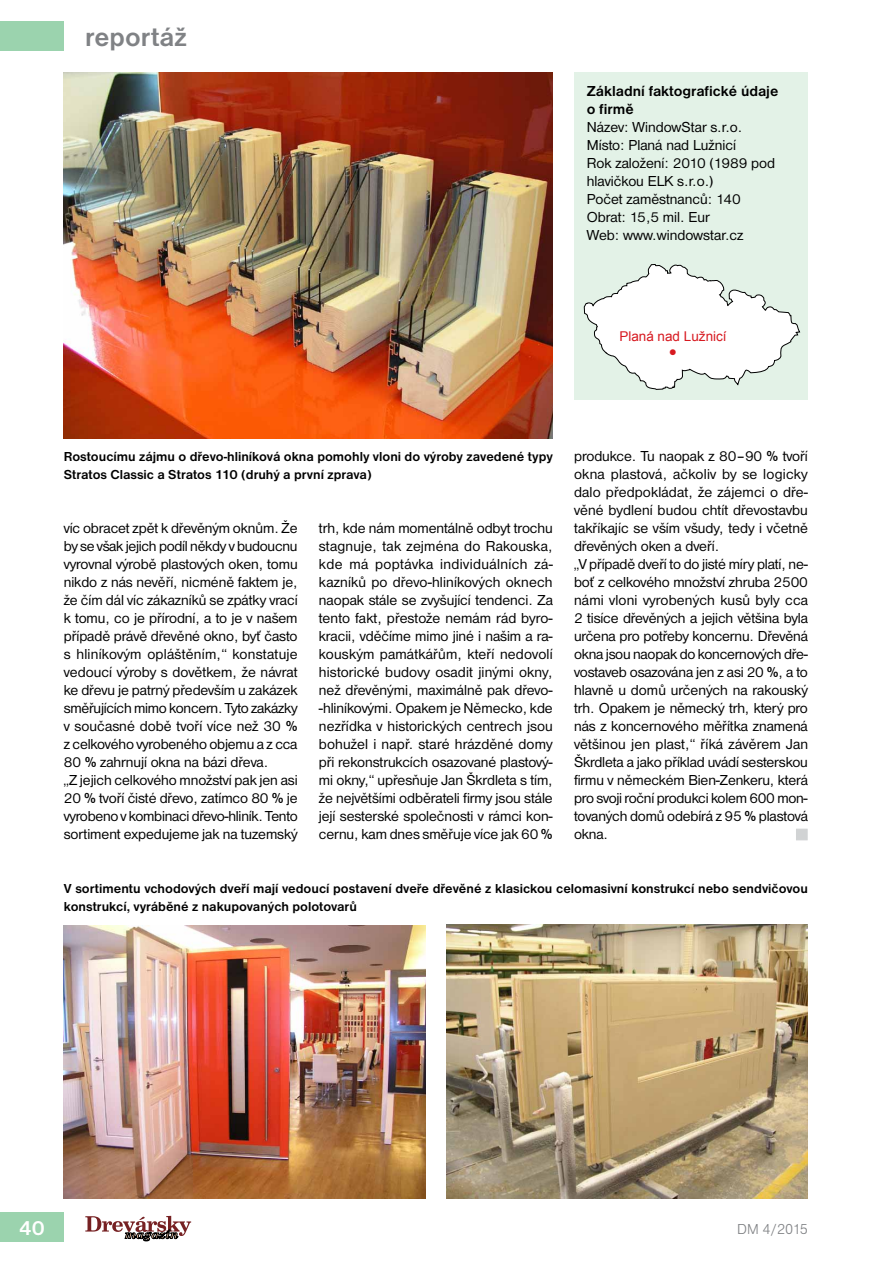
<style>
.page{position:relative;width:893px;height:1263px;background:#fff}
.page>*{position:absolute;margin:0;border:0;box-sizing:border-box;transform-origin:0 0}
.t1{font:700 27px "Nimbus San DEE";color:#808285}
.t2{font:700 21px "Nimbus San DEE";color:#fff}
.t3{font:15px/18px "Nimbus San DEE";letter-spacing:-.005em;color:#000}
.t4{font:700 15px/18px "Nimbus San DEE";color:#000}
.t5{font:15px "Nimbus San DEE Ligh";letter-spacing:-.02em;color:#808285}
.t6{font:700 13.5px/18px "Nimbus San DEE";color:#000}
.t7{font:13.5px/15px "Arial";color:#d71920;text-align:center}
.s1{font-weight:700}
</style>
<div class="page">
<svg style="left:85px;top:1216px;width:106px;height:25px"></svg>
<div style="left:0;top:1212px;width:64px;height:30px;background:#9bd3ae"></div>
<div style="left:0;top:21px;width:64px;height:30px;background:#9bd3ae"></div>
<img style="left:64px;top:72px;width:489px;height:366px">
<img style="left:64px;top:925px;width:361px;height:274px">
<img style="left:446px;top:924px;width:362px;height:275px">
<div style="left:574px;top:72px;width:234px;height:328px;background:#e3f2e7"></div>
<svg style="left:584px;top:264px;width:216px;height:126px"></svg>
<div style="left:796px;top:829px;width:11px;height:11px;background:#d1d3d4"></div>
<h1 class="t1" style="left:85px;top:22px;width:103px">reportáž</h1>
<p class="t4" style="left:587px;top:82px;width:193px">Základní faktografické údaje o firmě</p>
<p class="t3" style="left:587px;top:118px;width:190px">Název: WindowStar s.r.o.<br>Místo: Planá nad Lužnicí<br>Rok založení: 2010 (1989 pod hlavičkou ELK s.r.o.)<br>Počet zaměstnanců: 140<br>Obrat: 15,5 mil. Eur<br>Web: www.windowstar.cz</p>
<p class="t7" style="left:619px;top:329px;width:109px">Planá nad Lužnicí ●</p>
<p class="t6" style="left:64px;top:448px;width:491px">Rostoucímu zájmu o dřevo-hliníková okna pomohly vloni do výroby zavedené typy<br>Stratos Classic a Stratos 110 (druhý a první zprava)</p>
<p class="t3" style="left:64px;top:519px;width:235px">víc obracet zpět k dřevěným oknům. Že by se však jejich podíl někdy v budoucnu vyrovnal výrobě plastových oken, tomu nikdo z nás nevěří, nicméně faktem je, že čím dál víc zákazníků se zpátky vrací k tomu, co je přírodní, a to je v našem případě právě dřevěné okno, byť často s hliníkovým opláštěním,“ konstatuje vedoucí výroby s dovětkem, že návrat ke dřevu je patrný především u zakázek směřujících mimo koncern. Tyto zakázky v současné době tvoří více než 30 <span class="s1">% </span>z celkového vyrobeného objemu a z cca 80 <span class="s1">%</span> zahrnují okna na bázi dřeva.<br>„Z jejich celkového množství pak jen asi 20 <span class="s1">%</span> tvoří čisté dřevo, zatímco 80 <span class="s1">%</span> je vyrobeno v kombinaci dřevo-hliník. Tento sortiment expedujeme jak na tuzemský</p>
<p class="t3" style="left:319px;top:519px;width:236px;text-align:justify">trh, kde nám momentálně odbyt trochu stagnuje, tak zejména do Rakouska, kde má poptávka individuálních zá&shy;kazníků po dřevo-hliníkových oknech naopak stále se zvyšující tendenci. Za tento fakt, přestože nemám rád byro&shy;kracii, vděčíme mimo jiné i našim a ra&shy;kouským památkářům, kteří nedovolí historické budovy osadit jinými okny, než dřevěnými, maximálně pak dřevo--hliníkovými. Opakem je Německo, kde nezřídka v historických centrech jsou bohužel i např. staré hrázděné domy při rekonstrukcích osazované plastový&shy;mi okny,“ upřesňuje Jan Škrdleta s tím, že největšími odběrateli firmy jsou stále její sesterské společnosti v rámci kon&shy;cernu, kam dnes směřuje více jak 60 <span class="s1">%</span></p>
<p class="t3" style="left:574px;top:447px;width:236px">produkce. Tu naopak z 80–90 <span class="s1">%</span> tvoří okna plastová, ačkoliv by se logicky dalo předpokládat, že zájemci o dře&shy;věné bydlení budou chtít dřevostavbu takříkajíc se vším všudy, tedy i včetně dřevěných oken a dveří.<br>„V případě dveří to do jisté míry platí, ne&shy;boť z celkového množství zhruba 2500 námi vloni vyrobených kusů byly cca 2 tisíce dřevěných a jejich většina byla určena pro potřeby koncernu. Dřevěná okna jsou naopak do koncernových dře&shy;vostaveb osazována jen z asi 20 <span class="s1">%</span>, a to hlavně u domů určených na rakouský trh. Opakem je německý trh, který pro nás z koncernového měřítka znamená většinou jen plast,“ říká závěrem Jan Škrdleta a jako příklad uvádí sesterskou firmu v německém Bien-Zenkeru, která pro svoji roční produkci kolem 600 mon&shy;tovaných domů odebírá z 95 <span class="s1">%</span> plastová okna.</p>
<p class="t6" style="left:64px;top:880px;width:746px">V sortimentu vchodových dveří mají vedoucí postavení dveře dřevěné z klasickou celomasivní konstrukcí nebo sendvičovou konstrukcí, vyráběné z nakupovaných polotovarů</p>
<h2 class="t2" style="left:19px;top:1216px;width:28px">40</h2>
<p class="t5" style="left:737px;top:1220px;width:72px">DM 4/2015</p>
</div>
